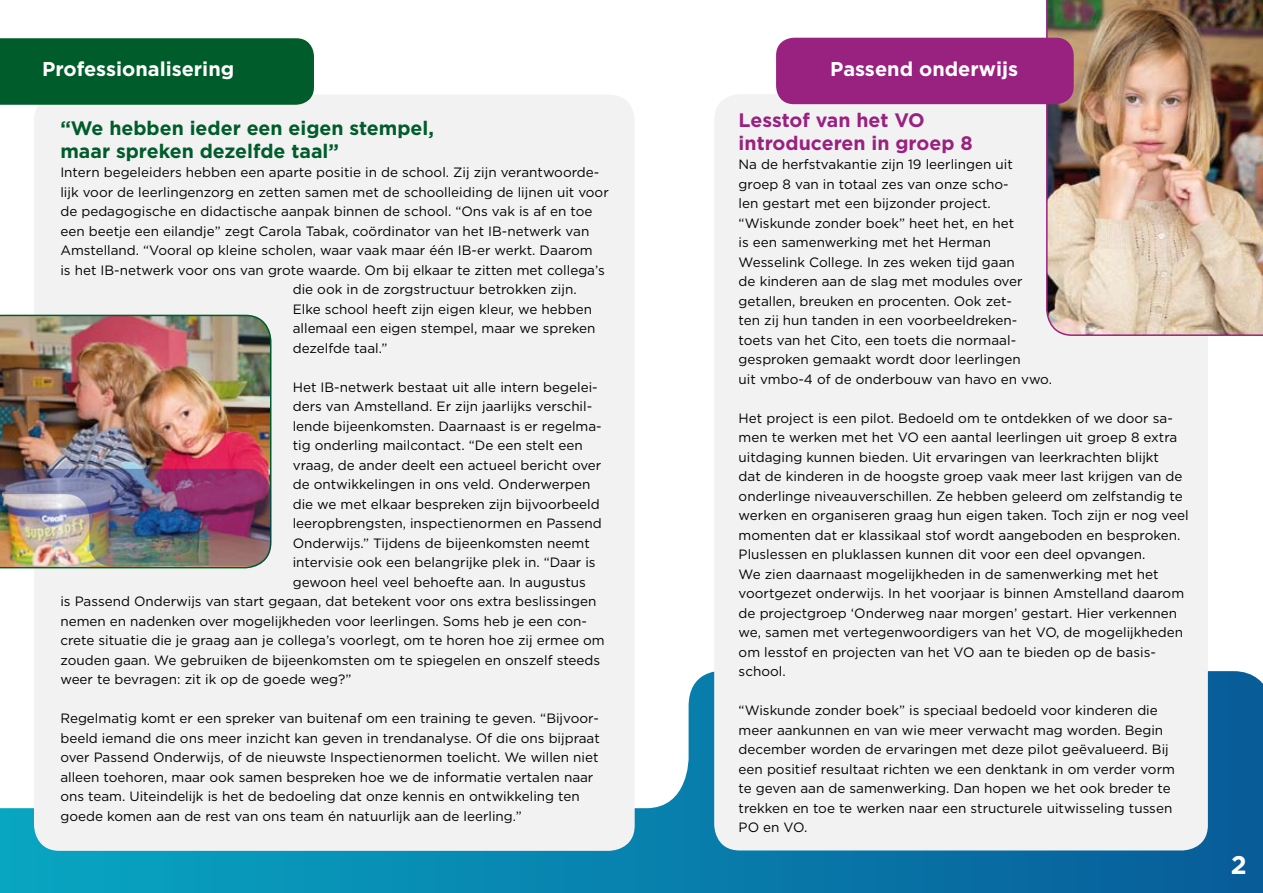
<style>
.page{position:relative;width:1263px;height:893px;background:#fff}
.page>*{position:absolute;margin:0;border:0;box-sizing:border-box;transform-origin:0 0}
.t1{font:700 25.5px "Gotham HTF";color:#fff}
.t2{font:700 19.95px "Gotham HTF";color:#fff}
.t3{font:700 19.5px/22.5px "Gotham HTF";color:#005c2a}
.t4{font:700 19.5px/22.5px "Gotham HTF";color:#992180}
.t5{font:13.5px/19.5px "Gotham HTF";color:#000}
</style>
<div class="page">
<svg style="left:0;top:671px;width:1263px;height:222px"></svg>
<div style="left:714px;top:94px;width:494px;height:756px;background:#f2f2f3;border-radius:26px"></div>
<img style="left:1046px;top:0;width:217px;height:336px">
<div style="left:776px;top:38px;width:298px;height:66px;background:#992180;border-radius:18px"></div>
<div style="left:34px;top:95px;width:601px;height:756px;background:#f2f2f3;border-radius:26px"></div>
<div style="left:0;top:38px;width:314px;height:67px;background:#005c2a"></div>
<img style="left:0;top:315px;width:271px;height:253px">
<img style="left:0;top:469px;width:271px;height:97px">
<h2 class="t2" style="left:42px;top:57px;width:194px">Professionalisering</h2>
<h3 class="t3" style="left:60px;top:117px;width:375px">“We hebben ieder een eigen stempel, maar spreken dezelfde taal”</h3>
<p class="t5" style="left:60px;top:162px;width:540px">Intern begeleiders hebben een aparte positie in de school. Zij zijn verantwoorde-</p>
<p class="t5" style="left:60px;top:182px;width:550px">lijk voor de leerlingenzorg en zetten samen met de schoolleiding de lijnen uit voor</p>
<p class="t5" style="left:60px;top:201px;width:534px">de pedagogische en didactische aanpak binnen de school. “Ons vak is af en toe</p>
<p class="t5" style="left:60px;top:221px;width:530px">een beetje een eilandje” zegt Carola Tabak, coördinator van het IB-netwerk van</p>
<p class="t5" style="left:60px;top:240px;width:534px">Amstelland. “Vooral op kleine scholen, waar vaak maar één IB-er werkt. Daarom</p>
<p class="t5" style="left:60px;top:260px;width:546px">is het IB-netwerk voor ons van grote waarde. Om bij elkaar te zitten met collega’s</p>
<p class="t5" style="left:293px;top:279px;width:285px">die ook in de zorgstructuur betrokken zijn.</p>
<p class="t5" style="left:293px;top:299px;width:301px">Elke school heeft zijn eigen kleur, we hebben</p>
<p class="t5" style="left:293px;top:318px;width:304px">allemaal een eigen stempel, maar we spreken</p>
<p class="t5" style="left:293px;top:338px;width:96px">dezelfde taal.”</p>
<p class="t5" style="left:293px;top:377px;width:307px">Het IB-netwerk bestaat uit alle intern begelei-</p>
<p class="t5" style="left:293px;top:396px;width:301px">ders van Amstelland. Er zijn jaarlijks verschil-</p>
<p class="t5" style="left:293px;top:416px;width:311px">lende bijeenkomsten. Daarnaast is er regelma-</p>
<p class="t5" style="left:293px;top:435px;width:292px">tig onderling mailcontact. “De een stelt een</p>
<p class="t5" style="left:293px;top:455px;width:310px">vraag, de ander deelt een actueel bericht over</p>
<p class="t5" style="left:293px;top:474px;width:299px">de ontwikkelingen in ons veld. Onderwerpen</p>
<p class="t5" style="left:293px;top:494px;width:308px">die we met elkaar bespreken zijn bijvoorbeeld</p>
<p class="t5" style="left:293px;top:513px;width:310px">leeropbrengsten, inspectienormen en Passend</p>
<p class="t5" style="left:293px;top:533px;width:299px">Onderwijs.” Tijdens de bijeenkomsten neemt</p>
<p class="t5" style="left:293px;top:552px;width:304px">intervisie ook een belangrijke plek in. “Daar is</p>
<p class="t5" style="left:293px;top:572px;width:295px">gewoon heel veel behoefte aan. In augustus</p>
<p class="t5" style="left:60px;top:591px;width:538px">is Passend Onderwijs van start gegaan, dat betekent voor ons extra beslissingen</p>
<p class="t5" style="left:60px;top:611px;width:528px">nemen en nadenken over mogelijkheden voor leerlingen. Soms heb je een con-</p>
<p class="t5" style="left:60px;top:630px;width:546px">crete situatie die je graag aan je collega’s voorlegt, om te horen hoe zij ermee om</p>
<p class="t5" style="left:60px;top:650px;width:541px">zouden gaan. We gebruiken de bijeenkomsten om te spiegelen en onszelf steeds</p>
<p class="t5" style="left:60px;top:669px;width:293px">weer te bevragen: zit ik op de goede weg?”</p>
<p class="t5" style="left:60px;top:708px;width:541px">Regelmatig komt er een spreker van buitenaf om een training te geven. “Bijvoor&shy;beeld iemand die ons meer inzicht kan geven in trendanalyse. Of die ons bijpraat over Passend Onderwijs, of de nieuwste Inspectienormen toelicht. We willen niet alleen toehoren, maar ook samen bespreken hoe we de informatie vertalen naar ons team. Uiteindelijk is het de bedoeling dat onze kennis en ontwikkeling ten goede komen aan de rest van ons team én natuurlijk aan de leerling.”</p>
<h2 class="t2" style="left:830px;top:57px;width:189px">Passend onderwijs</h2>
<h3 class="t4" style="left:739px;top:109px;width:235px">Lesstof van het VO introduceren in groep 8</h3>
<p class="t5" style="left:739px;top:155px;width:315px">Na de herfstvakantie zijn 19 leerlingen uit groep 8 van in totaal zes van onze scho-<br>len gestart met een bijzonder project. “Wiskunde zonder boek” heet het, en het<br>is een samenwerking met het Herman Wesselink College. In zes weken tijd gaan<br>de kinderen aan de slag met modules over getallen, breuken en procenten. Ook zet-<br>ten zij hun tanden in een voorbeeldreken&shy;toets van het Cito, een toets die normaal&shy;gesproken gemaakt wordt door leerlingen<br>uit vmbo-4 of de onderbouw van havo en vwo.</p>
<p class="t5" style="left:739px;top:408px;width:451px">Het project is een pilot. Bedoeld om te ontdekken of we door sa&shy;men te werken met het VO een aantal leerlingen uit groep 8 extra uitdaging kunnen bieden. Uit ervaringen van leerkrachten blijkt<br>dat de kinderen in de hoogste groep vaak meer last krijgen van de onderlinge niveauverschillen. Ze hebben geleerd om zelfstandig te werken en organiseren graag hun eigen taken. Toch zijn er nog veel momenten dat er klassikaal stof wordt aangeboden en besproken.<br>Pluslessen en pluklassen kunnen dit voor een deel opvangen.<br>We zien daarnaast mogelijkheden in de samenwerking met het voortgezet onderwijs. In het voorjaar is binnen Amstelland daarom de projectgroep ‘Onderweg naar morgen’ gestart. Hier verkennen we, samen met vertegenwoordigers van het VO, de mogelijkheden om lesstof en projecten van het VO aan te bieden op de basis&shy;school.</p>
<p class="t5" style="left:739px;top:700px;width:438px">“Wiskunde zonder boek” is speciaal bedoeld voor kinderen die meer aankunnen en van wie meer verwacht mag worden. Begin december worden de ervaringen met deze pilot geëvalueerd. Bij een positief resultaat richten we een denktank in om verder vorm te geven aan de samenwerking. Dan hopen we het ook breder te trekken en toe te werken naar een structurele uitwisseling tussen PO en VO.</p>
<h1 class="t1" style="left:1231px;top:850px;width:17px">2</h1>
</div>
